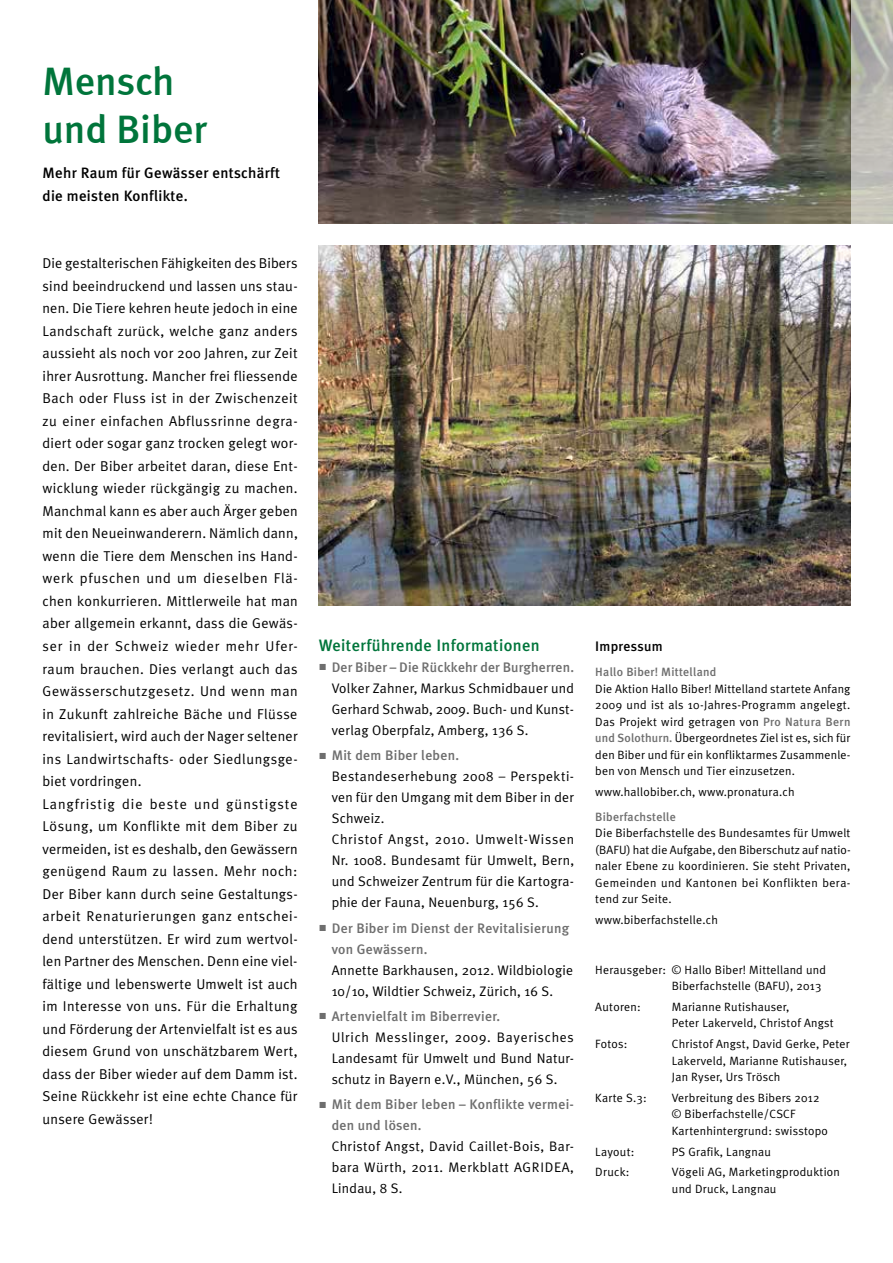
<style>
.page{position:relative;width:893px;height:1263px;background:#fff}
.page>*{position:absolute;margin:0;border:0;box-sizing:border-box;transform-origin:0 0}
.t1{font:500 39.75px/48px "Meta";color:#00753b}
.t2{font:500 16.5px "Meta Plus";letter-spacing:.02em;color:#00753b}
.t3{font:500 15px/22.5px "Meta Plus";letter-spacing:.02em;color:#000}
.t4{font:14.25px/22.5px "Meta Plus Normal";letter-spacing:.02em;color:#000}
.t5{font:13.8px/21px "Meta Plus Normal";letter-spacing:.02em;color:#000;text-align:justify}
.t6{font:500 13.8px/21px "Meta Plus";letter-spacing:.02em;color:#6e6e6e}
.t7{font:500 13.8px "Meta Plus";letter-spacing:.02em;color:#000}
.t8{font:12px/16.5px "Meta Plus Normal";letter-spacing:.02em;color:#000}
.t9{font:500 12px "Meta Plus";letter-spacing:.02em;color:#6e6e6e}
.s1{font-family:"European Pi Three";font-weight:400;font-size:14.25px}
.s2{font-family:"Meta Plus";font-weight:500;color:#6e6e6e}
</style>
<div class="page">
<img style="left:319px;top:0;width:574px;height:223px">
<img style="left:319px;top:246px;width:531px;height:360px">
<h1 class="t1" style="left:43px;top:57px;width:166px">Mensch und Biber</h1>
<p class="t3" style="left:43px;top:162px;width:239px">Mehr Raum für Gewässer entschärft die meisten Konflikte.</p>
<p class="t4" style="left:43px;top:252px;width:257px">Die gestalterischen Fähigkeiten des Bibers sind beeindruckend und lassen uns stau&shy;nen. Die Tiere kehren heute jedoch in eine Landschaft zurück, welche ganz anders aussieht als noch vor 200 Jahren, zur Zeit ihrer Ausrottung. Mancher frei fliessende Bach oder Fluss ist in der Zwischenzeit zu einer einfachen Abflussrinne degra&shy;diert oder sogar ganz trocken gelegt wor&shy;den. Der Biber arbeitet daran, diese Ent&shy;wicklung wieder rückgängig zu machen.<br>Manchmal kann es aber auch Ärger geben mit den Neueinwanderern. Nämlich dann, wenn die Tiere dem Menschen ins Hand&shy;werk pfuschen und um dieselben Flä&shy;chen konkurrieren. Mittlerweile hat man aber allgemein erkannt, dass die Gewäs&shy;ser in der Schweiz wieder mehr Ufer&shy;raum brauchen. Dies verlangt auch das Gewässerschutzgesetz. Und wenn man in Zukunft zahlreiche Bäche und Flüsse revitalisiert, wird auch der Nager seltener ins Landwirtschafts- oder Siedlungsge&shy;biet vordringen.<br>Langfristig die beste und günstigste Lösung, um Konflikte mit dem Biber zu vermeiden, ist es deshalb, den Gewässern genügend Raum zu lassen. Mehr noch:<br>Der Biber kann durch seine Gestaltungs&shy;arbeit Renaturierungen ganz entschei&shy;dend unterstützen. Er wird zum wertvol&shy;len Partner des Menschen. Denn eine viel&shy;fältige und lebenswerte Umwelt ist auch im Interesse von uns. Für die Erhaltung und Förderung der Artenvielfalt ist es aus diesem Grund von unschätzbarem Wert, dass der Biber wieder auf dem Damm ist.<br>Seine Rückkehr ist eine echte Chance für unsere Gewässer!</p>
<p class="t2" style="left:319px;top:636px;width:222px">Weiterführende Informationen</p>
<p class="t6" style="left:319px;top:657px;width:257px"><span class="s1">J</span> Der Biber – Die Rückkehr der Burgherren.</p>
<p class="t5" style="left:332px;top:677px;width:244px">Volker Zahner, Markus Schmidbauer und Gerhard Schwab, 2009. Buch- und Kunst&shy;verlag Oberpfalz, Amberg, 136 S.</p>
<p class="t6" style="left:319px;top:745px;width:142px"><span class="s1">J</span> Mit dem Biber leben.</p>
<p class="t5" style="left:332px;top:766px;width:244px;text-align:left">Bestandeserhebung 2008 – Perspekti&shy;ven für den Umgang mit dem Biber in der Schweiz.<br>Christof Angst, 2010. Umwelt-Wissen Nr. 1008. Bundesamt für Umwelt, Bern, und Schweizer Zentrum für die Kartogra&shy;phie der Fauna, Neuenburg, 156 S.</p>
<p class="t6" style="left:332px;top:917px;width:239px;text-indent:-13px"><span class="s1">J</span> Der Biber im Dienst der Revitalisierung von Gewässern.</p>
<p class="t5" style="left:332px;top:959px;width:243px">Annette Barkhausen, 2012. Wildbiologie<br>10/10, Wildtier Schweiz, Zürich, 16 S.</p>
<p class="t6" style="left:319px;top:1005px;width:183px"><span class="s1">J</span> Artenvielfalt im Biberrevier.</p>
<p class="t5" style="left:332px;top:1026px;width:244px">Ulrich Messlinger, 2009. Bayerisches Landesamt für Umwelt und Bund Natur&shy;schutz in Bayern e.V., München, 56 S.</p>
<p class="t6" style="left:332px;top:1094px;width:244px;text-indent:-13px"><span class="s1">J</span> Mit dem Biber leben – Konflikte vermei&shy;den und lösen.</p>
<p class="t5" style="left:332px;top:1135px;width:244px">Christof Angst, David Caillet-Bois, Bar&shy;bara Würth, 2011. Merkblatt AGRIDEA, Lindau, 8 S.</p>
<p class="t7" style="left:595px;top:638px;width:69px">Impressum</p>
<p class="t9" style="left:595px;top:665px;width:123px">Hallo Biber! Mittelland</p>
<p class="t8" style="left:595px;top:680px;width:257px;text-align:justify">Die Aktion Hallo Biber! Mittelland startete Anfang 2009 und ist als 10-Jahres-Programm angelegt.<br>Das Projekt wird getragen von <span class="s2">Pro Natura Bern und Solothurn.</span> Übergeordnetes Ziel ist es, sich für den Biber und für ein konfliktarmes Zusammenle&shy;ben von Mensch und Tier einzusetzen.</p>
<p class="t8" style="left:595px;top:783px;width:201px">www.hallobiber.ch, www.pronatura.ch</p>
<p class="t9" style="left:595px;top:810px;width:82px">Biberfachstelle</p>
<p class="t8" style="left:595px;top:825px;width:257px;text-align:justify">Die Biberfachstelle des Bundesamtes für Umwelt (BAFU) hat die Aufgabe, den Biberschutz auf natio&shy;naler Ebene zu koordinieren. Sie steht Privaten, Gemeinden und Kantonen bei Konflikten bera&shy;tend zur Seite.</p>
<p class="t8" style="left:595px;top:911px;width:124px">www.biberfachstelle.ch</p>
<p class="t8" style="left:672px;top:961px;width:156px;text-indent:-77px">Herausgeber: © Hallo Biber! Mittelland und<br>Biberfachstelle (BAFU), 2013</p>
<p class="t8" style="left:595px;top:998px;width:47px">Autoren:</p>
<p class="t8" style="left:672px;top:998px;width:163px">Marianne Rutishauser,<br>Peter Lakerveld, Christof Angst</p>
<p class="t8" style="left:595px;top:1035px;width:34px">Fotos:</p>
<p class="t8" style="left:672px;top:1035px;width:179px">Christof Angst, David Gerke, Peter<br>Lakerveld, Marianne Rutishauser,<br>Jan Ryser, Urs Trösch</p>
<p class="t8" style="left:595px;top:1089px;width:53px">Karte S.3:</p>
<p class="t8" style="left:672px;top:1089px;width:158px">Verbreitung des Bibers 2012 © Biberfachstelle/CSCF<br>Kartenhintergrund: swisstopo</p>
<p class="t8" style="left:595px;top:1143px;width:41px">Layout:</p>
<p class="t8" style="left:672px;top:1143px;width:101px">PS Grafik, Langnau</p>
<p class="t8" style="left:595px;top:1164px;width:36px">Druck:</p>
<p class="t8" style="left:672px;top:1164px;width:170px">Vögeli AG, Marketingproduktion und Druck, Langnau</p>
</div>
